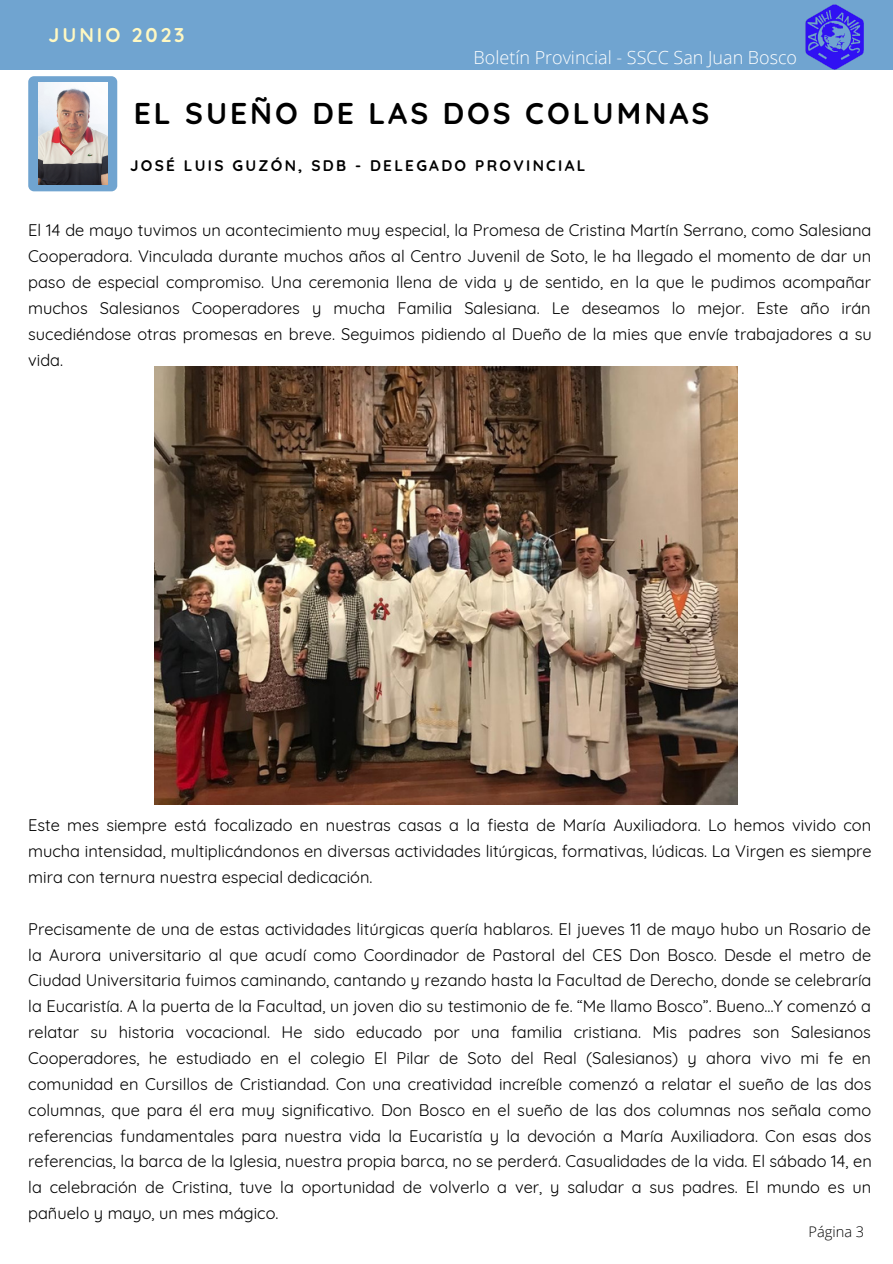
<style>
.page{position:relative;width:893px;height:1264px;background:#fff}
.page>*{position:absolute;margin:0;border:0;box-sizing:border-box;transform-origin:0 0}
.t1{font:700 30px "Quicksand";letter-spacing:.1em;color:#000}
.t2{font:700 19.8px "Quicksand";letter-spacing:.15em;color:#fff8c2}
.t3{font:300 18px "Open Sans";color:#fff}
.t4{font:16.35px/25.8px "Quicksand";color:#000;text-align:justify}
.t5{font:700 15.3px "Quicksand";letter-spacing:.15em;color:#000}
.t6{font:300 14.55px "Open Sans";color:#000}
</style>
<div class="page">
<div style="left:0;top:1px;width:892px;height:69px;background:#70a4d0"></div>
<img style="left:805px;top:5px;width:59px;height:65px">
<div style="left:28px;top:76px;width:89px;height:115px;background:#70a4d0;border-radius:6px"></div>
<img style="left:39px;top:82px;width:68px;height:103px">
<img style="left:154px;top:367px;width:583px;height:437px">
<p class="t2" style="left:49px;top:22px;width:138px">JUNIO 2023</p>
<p class="t3" style="left:473px;top:45px;width:325px">Boletín Provincial - SSCC San Juan Bosco</p>
<p class="t1" style="left:134px;top:94px;width:577px">EL SUEÑO DE LAS DOS COLUMNAS</p>
<p class="t5" style="left:130px;top:156px;width:457px">JOSÉ LUIS GUZÓN, SDB - DELEGADO PROVINCIAL</p>
<p class="t4" style="left:28px;top:217px;width:845px">El 14 de mayo tuvimos un acontecimiento muy especial, la Promesa de Cristina Martín Serrano, como Salesiana Cooperadora. Vinculada durante muchos años al Centro Juvenil de Soto, le ha llegado el momento de dar un paso de especial compromiso. Una ceremonia llena de vida y de sentido, en la que le pudimos acompañar muchos Salesianos Cooperadores y mucha Familia Salesiana. Le deseamos lo mejor. Este año irán sucediéndose otras promesas en breve. Seguimos pidiendo al Dueño de la mies que envíe trabajadores a su vida.</p>
<p class="t4" style="left:321px;top:492px;width:4px">.</p>
<p class="t4" style="left:28px;top:812px;width:844px">Este mes siempre está focalizado en nuestras casas a la fiesta de María Auxiliadora. Lo hemos vivido con mucha intensidad, multiplicándonos en diversas actividades litúrgicas, formativas, lúdicas. La Virgen es siempre mira con ternura nuestra especial dedicación.</p>
<p class="t4" style="left:28px;top:915px;width:845px">Precisamente de una de estas actividades litúrgicas quería hablaros. El jueves 11 de mayo hubo un Rosario de la Aurora universitario al que acudí como Coordinador de Pastoral del CES Don Bosco. Desde el metro de Ciudad Universitaria fuimos caminando, cantando y rezando hasta la Facultad de Derecho, donde se celebraría la Eucaristía. A la puerta de la Facultad, un joven dio su testimonio de fe. “Me llamo Bosco”. Bueno…Y comenzó a relatar su historia vocacional. He sido educado por una familia cristiana. Mis padres son Salesianos Cooperadores, he estudiado en el colegio El Pilar de Soto del Real (Salesianos) y ahora vivo mi fe en comunidad en Cursillos de Cristiandad. Con una creatividad increíble comenzó a relatar el sueño de las dos columnas, que para él era muy significativo. Don Bosco en el sueño de las dos columnas nos señala como referencias fundamentales para nuestra vida la Eucaristía y la devoción a María Auxiliadora. Con esas dos referencias, la barca de la Iglesia, nuestra propia barca, no se perderá. Casualidades de la vida. El sábado 14, en la celebración de Cristina, tuve la oportunidad de volverlo a ver, y saludar a sus padres. El mundo es un pañuelo y mayo, un mes mágico.</p>
<p class="t6" style="left:808px;top:1221px;width:57px">Página 3</p>
</div>
